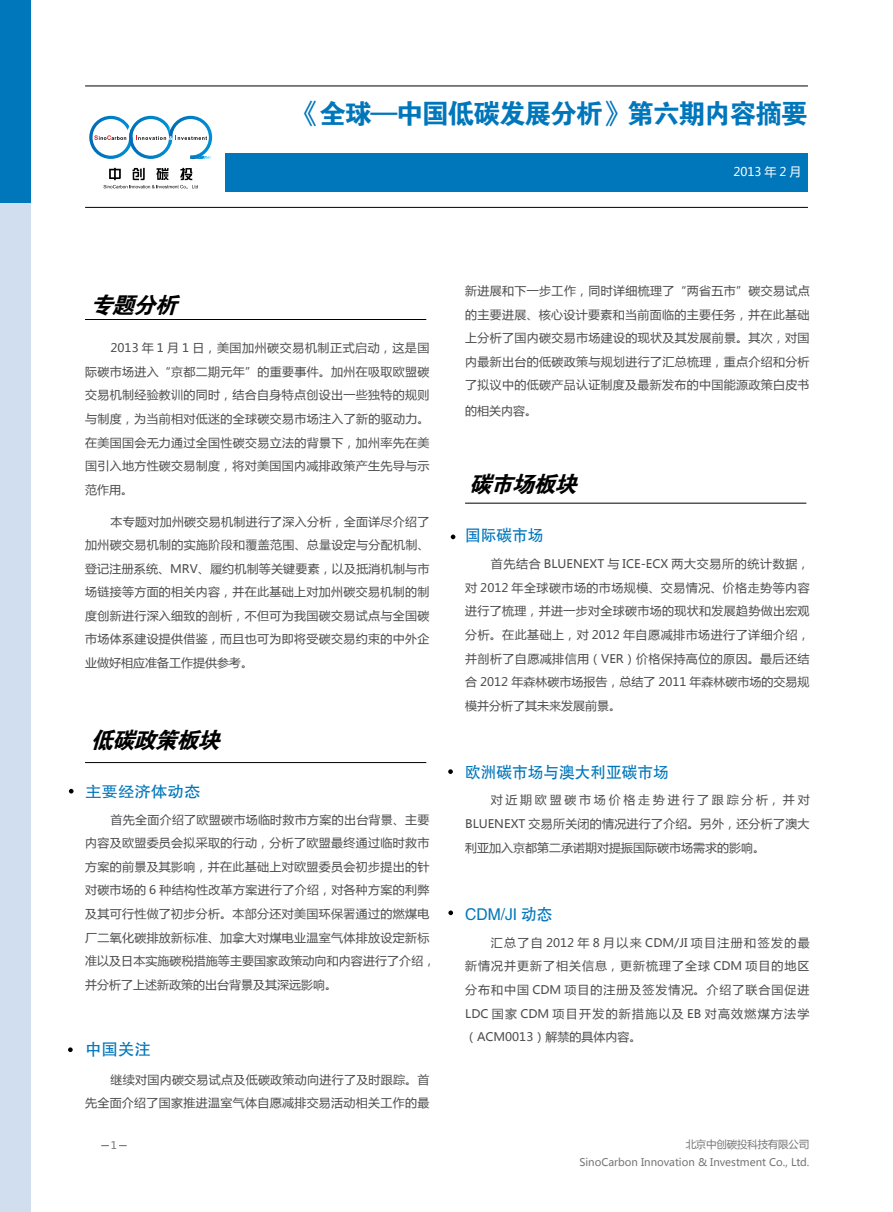
<style>
.page{position:relative;width:893px;height:1212px;background:#fff}
.page>*{position:absolute;margin:0;border:0;box-sizing:border-box;transform-origin:0 0}
.t1{font:27px "FZDHTJW GB1 0";letter-spacing:-.05em;color:#0076bb}
.t2{font:italic 22.5px "FZDHTJW GB1 0";color:#000}
.t3{font:16.5px "FZHTJW GB1 0";color:#0076bb}
.t4{font:16.35px "FZHTJW GB1 0";color:#0076bb;scale:.96 1}
.t5{font:15.45px "FZHTJW GB1 0";color:#0076bb;scale:1.07 1}
.t6{font:12px "Microsoft Ya Hei";color:#fff}
.t7{font:11.85px/23.5px "Microsoft Ya Hei";letter-spacing:.025em;color:#4c4c4e;text-align:justify}
.t8{font:10.5px/17.5px "Microsoft Ya Hei";color:#777575;text-align:right}
</style>
<div class="page">
<div style="left:225px;top:153px;width:583px;height:38px;background:#0076bb"></div>
<hr style="left:85px;top:319px;width:341px;height:1px;background:#000">
<div style="left:0;top:0;width:31px;height:213px;background:#0076bb"></div>
<div style="left:0;top:203px;width:31px;height:1009px;background:#d1def0"></div>
<svg style="left:69px;top:789px;width:5px;height:4px"></svg>
<svg style="left:448px;top:769px;width:5px;height:5px"></svg>
<svg style="left:89px;top:116px;width:123px;height:43px"></svg>
<svg style="left:104px;top:168px;width:94px;height:21px"></svg>
<hr style="left:85px;top:86px;width:723px;height:1px;background:#000">
<hr style="left:85px;top:207px;width:723px;height:1px;background:#000">
<svg style="left:68px;top:1047px;width:5px;height:5px"></svg>
<hr style="left:85px;top:762px;width:341px;height:1px;background:#000">
<hr style="left:465px;top:503px;width:341px;height:1px;background:#000">
<svg style="left:451px;top:534px;width:4px;height:5px"></svg>
<svg style="left:448px;top:910px;width:5px;height:5px"></svg>
<h1 class="t1" style="left:294px;top:99px;width:516px">《全球—中国低碳发展分析》第六期内容摘要</h1>
<p class="t6" style="left:733px;top:164px;width:70px">2013 年 2 月</p>
<h2 class="t2" style="left:90px;top:293px;width:95px">专题分析</h2>
<p class="t7" style="left:85px;top:336px;width:346px;text-indent:26px">2013 年 1 月 1 日，美国加州碳交易机制正式启动，这是国际碳市场进入“京都二期元年”的重要事件。加州在吸取欧盟碳交易机制经验教训的同时，结合自身特点创设出一些独特的规则与制度，为当前相对低迷的全球碳交易市场注入了新的驱动力。在美国国会无力通过全国性碳交易立法的背景下，加州率先在美国引入地方性碳交易制度，将对美国国内减排政策产生先导与示范作用。</p>
<p class="t7" style="left:85px;top:509px;width:346px;text-indent:26px">本专题对加州碳交易机制进行了深入分析，全面详尽介绍了加州碳交易机制的实施阶段和覆盖范围、总量设定与分配机制、登记注册系统、MRV、履约机制等关键要素，以及抵消机制与市场链接等方面的相关内容，并在此基础上对加州碳交易机制的制度创新进行深入细致的剖析，不但可为我国碳交易试点与全国碳市场体系建设提供借鉴，而且也可为即将受碳交易约束的中外企业做好相应准备工作提供参考。</p>
<h2 class="t2" style="left:90px;top:728px;width:138px">低碳政策板块</h2>
<h3 class="t5" style="left:85px;top:783px;width:109px">主要经济体动态</h3>
<p class="t7" style="left:85px;top:807px;width:352px;text-align:left;text-indent:26px">首先全面介绍了欧盟碳市场临时救市方案的出台背景、主要内容及欧盟委员会拟采取的行动，分析了欧盟最终通过临时救市方案的前景及其影响，并在此基础上对欧盟委员会初步提出的针对碳市场的 6 种结构性改革方案进行了介绍，对各种方案的利弊及其可行性做了初步分析。本部分还对美国环保署通过的燃煤电厂二氧化碳排放新标准、加拿大对煤电业温室气体排放设定新标准以及日本实施碳税措施等主要国家政策动向和内容进行了介绍，并分析了上述新政策的出台背景及其深远影响。</p>
<h3 class="t3" style="left:85px;top:1040px;width:67px">中国关注</h3>
<p class="t7" style="left:85px;top:1067px;width:346px;text-align:right">继续对国内碳交易试点及低碳政策动向进行了及时跟踪。首<br>先全面介绍了国家推进温室气体自愿减排交易活动相关工作的最</p>
<p class="t8" style="left:111px;top:1136px;width:8px">1</p>
<p class="t7" style="left:465px;top:279px;width:346px">新进展和下一步工作，同时详细梳理了“两省五市”碳交易试点的主要进展、核心设计要素和当前面临的主要任务，并在此基础上分析了国内碳交易市场建设的现状及其发展前景。其次，对国内最新出台的低碳政策与规划进行了汇总梳理，重点介绍和分析了拟议中的低碳产品认证制度及最新发布的中国能源政策白皮书</p>
<p class="t7" style="left:465px;top:399px;width:73px">的相关内容。</p>
<h2 class="t2" style="left:469px;top:472px;width:117px">碳市场板块</h2>
<h3 class="t4" style="left:465px;top:527px;width:83px">国际碳市场</h3>
<p class="t7" style="left:465px;top:552px;width:346px;text-indent:26px">首先结合 BLUENEXT 与 ICE-ECX 两大交易所的统计数据，对 2012 年全球碳市场的市场规模、交易情况、价格走势等内容进行了梳理，并进一步对全球碳市场的现状和发展趋势做出宏观分析。在此基础上，对 2012 年自愿减排市场进行了详细介绍，并剖析了自愿减排信用（VER）价格保持高位的原因。最后还结合 2012 年森林碳市场报告，总结了 2011 年森林碳市场的交易规模并分析了其未来发展前景。</p>
<h3 class="t4" style="left:465px;top:763px;width:214px">欧洲碳市场与澳大利亚碳市场</h3>
<p class="t7" style="left:465px;top:788px;width:346px;text-indent:26px">对近期欧盟碳市场价格走势进行了跟踪分析，并对BLUENEXT 交易所关闭的情况进行了介绍。另外，还分析了澳大利亚加入京都第二承诺期对提振国际碳市场需求的影响。</p>
<h3 class="t4" style="left:465px;top:905px;width:92px">CDM/JI 动态</h3>
<p class="t7" style="left:465px;top:930px;width:346px;text-indent:26px">汇总了自 2012 年 8 月以来 CDM/JI 项目注册和签发的最新情况并更新了相关信息，更新梳理了全球 CDM 项目的地区分布和中国 CDM 项目的注册及签发情况。介绍了联合国促进LDC 国家 CDM 项目开发的新措施以及 EB 对高效燃煤方法学（ACM0013）解禁的具体内容。</p>
<p class="t8" style="left:579px;top:1135px;width:231px">北京中创碳投科技有限公司<br>SinoCarbon Innovation &amp; Investment Co., Ltd.</p>
</div>
